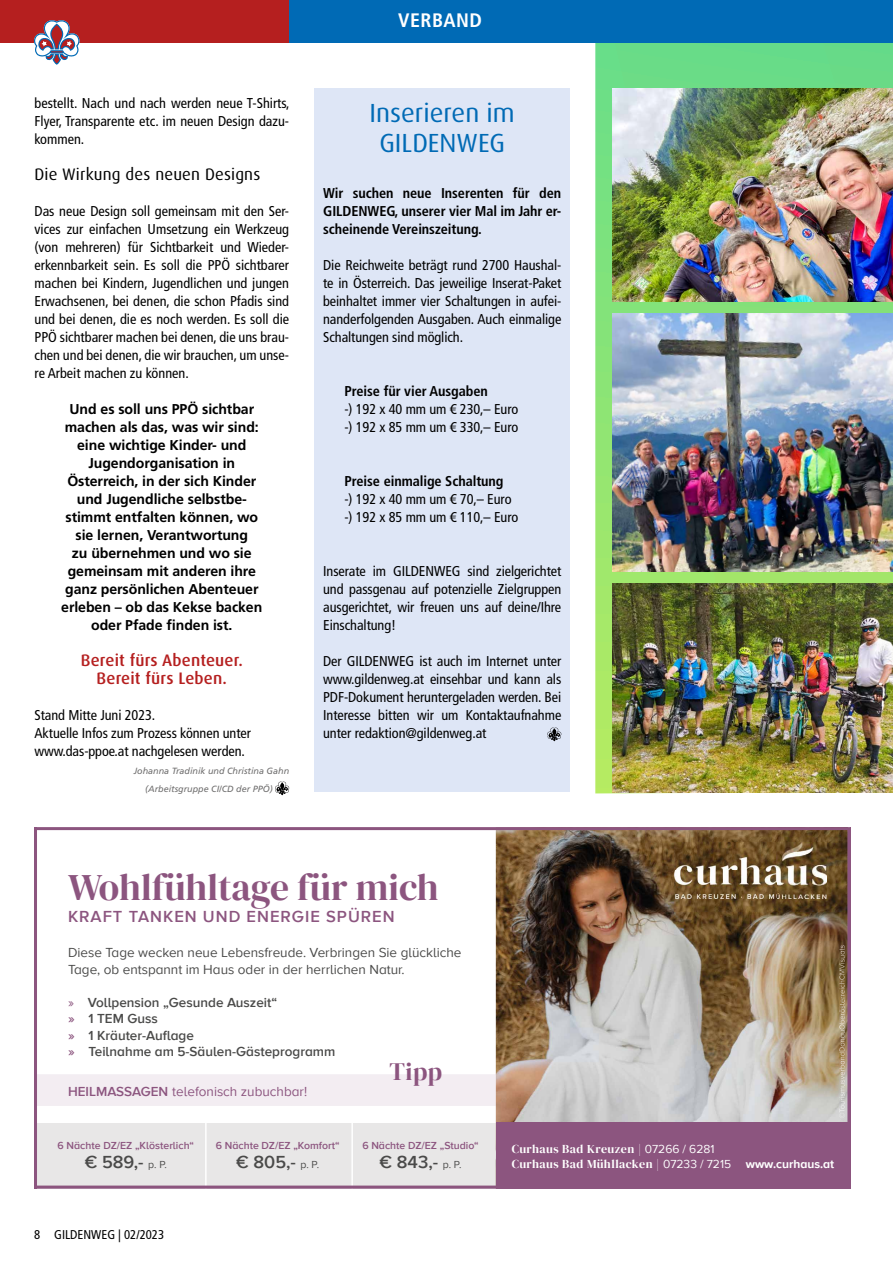
<style>
.page{position:relative;width:893px;height:1263px;background:#fff}
.page>*{position:absolute;margin:0;border:0;box-sizing:border-box;transform-origin:0 0}
.t1{font:37.5px "DM Serif Display";color:#8c557f}
.t2{font:26.25px/30px "Dax Pro";color:#006ab5;text-align:center}
.t3{font:24.75px "DM Serif Display";color:#8c557f}
.t4{font:700 condensed 19.5px "Frutiger LT Pro";letter-spacing:.03em;color:#fff}
.t5{font:600 18px "Proxima Nova A";color:#4a4a49}
.t6{font:500 16.65px/18px "Dax Pro";letter-spacing:.01em;color:#b51f1f;text-align:center}
.t7{font:16.65px "Dax Pro";letter-spacing:.01em;color:#000}
.t8{font:600 16.5px "Proxima Nova A";letter-spacing:.06em;color:#8c557f}
.t9{font:condensed 14.25px/18px "Frutiger LT Pro";letter-spacing:-.005em;color:#000;text-align:justify}
.t10{font:700 14.25px/18px "Frutiger LT Pro";letter-spacing:-.005em;color:#000;text-align:center}
.t11{font:700 condensed 14.25px/18px "Frutiger LT Pro";letter-spacing:-.005em;color:#000;text-align:justify}
.t12{font:13.5px/16.5px "Proxima Nova A";color:#4a4a49}
.t13{font:600 13.5px/16.5px "Proxima Nova A";color:#4a4a49}
.t14{font:13.5px "Proxima Nova A";color:#8c557f}
.t15{font:condensed 12.75px "Frutiger LT Pro";color:#000}
.t16{font:12px/15px "DM Serif Display";letter-spacing:.04em;color:#fff}
.t17{font:600 10.5px "Proxima Nova A";color:#8c557f}
.t18{font:italic 9px/18px "Frutiger LT Pro";color:#706f6f;text-align:center}
.s1{font-weight:400;color:#8c557f}
.s2{color:#8c557f}
.s3{font-weight:600}
.s4{font-weight:400;font-size:10.5px}
.s5{font-family:"Proxima Nova A"}
.s6{font-family:"Proxima Nova A";font-weight:700}
</style>
<div class="page">
<svg style="left:595px;top:43px;width:298px;height:750px;background:#82de7c"></svg>
<div style="left:0;top:0;width:289px;height:43px;background:#b51f1f"></div>
<svg style="left:34px;top:20px;width:46px;height:45px"></svg>
<svg style="left:275px;top:781px;width:14px;height:14px"></svg>
<div style="left:289px;top:0;width:604px;height:43px;background:#006ab5"></div>
<div style="left:315px;top:89px;width:255px;height:703px;background:#dee6f6"></div>
<svg style="left:547px;top:727px;width:14px;height:14px"></svg>
<img style="left:612px;top:313px;width:281px;height:258px">
<img style="left:612px;top:583px;width:281px;height:209px">
<img style="left:612px;top:89px;width:281px;height:212px">
<div style="left:38px;top:1074px;width:458px;height:32px;background:#f3edf2"></div>
<div style="left:34px;top:1123px;width:629px;height:65px;background:#e8e7e7"></div>
<hr style="left:205px;top:1118px;width:2px;height:70px;background:#fff">
<hr style="left:351px;top:1118px;width:2px;height:70px;background:#fff">
<img style="left:496px;top:831px;width:350px;height:291px">
<img style="left:674px;top:843px;width:153px;height:55px">
<div style="left:496px;top:1122px;width:354px;height:66px;background:#8c557f"></div>
<img style="left:839px;top:945px;width:6px;height:173px">
<div style="left:34px;top:827px;width:816px;height:361px;border:3px solid #8c557f"></div>
<hr style="left:34px;top:827px;width:3px;height:361px;background:#8c557f">
<hr style="left:34px;top:827px;width:816px;height:1px;background:#8c557f">
<hr style="left:850px;top:827px;width:1px;height:361px;background:#8c557f">
<p class="t9" style="left:35px;top:94px;width:257px">bestellt. Nach und nach werden neue T-Shirts, Flyer, Transparente etc. im neuen Design dazu&shy;kommen.</p>
<p class="t7" style="left:35px;top:164px;width:227px">Die Wirkung des neuen Designs</p>
<p class="t9" style="left:35px;top:202px;width:256px">Das neue Design soll gemeinsam mit den Ser&shy;vices zur einfachen Umsetzung ein Werkzeug (von mehreren) für Sichtbarkeit und Wieder&shy;erkennbarkeit sein. Es soll die PPÖ sichtbarer machen bei Kindern, Jugendlichen und jungen Erwachsenen, bei denen, die schon Pfadis sind und bei denen, die es noch werden. Es soll die PPÖ sichtbarer machen bei denen, die uns brau&shy;chen und bei denen, die wir brauchen, um unse&shy;re Arbeit machen zu können.</p>
<p class="t10" style="left:61px;top:400px;width:203px">Und es soll uns PPÖ sichtbar machen als das, was wir sind: eine wichtige Kinder- und<br>Jugendorganisation in<br>Österreich, in der sich Kinder und Jugendliche selbstbe&shy;stimmt entfalten können, wo sie lernen, Verantwortung<br>zu übernehmen und wo sie gemeinsam mit anderen ihre ganz persönlichen Abenteuer erleben – ob das Kekse backen oder Pfade finden ist.</p>
<p class="t6" style="left:81px;top:651px;width:163px">Bereit fürs Abenteuer.<br>Bereit fürs Leben.</p>
<p class="t9" style="left:35px;top:706px;width:218px;text-align:left">Stand Mitte Juni 2023.<br>Aktuelle Infos zum Prozess können unter www.das-ppoe.at nachgelesen werden.</p>
<p class="t18" style="left:134px;top:762px;width:157px">Johanna Tradinik und Christina Gahn (Arbeitsgruppe CI/CD der PPÖ)</p>
<h3 class="t4" style="left:398px;top:9px;width:86px">VERBAND</h3>
<h2 class="t2" style="left:370px;top:98px;width:147px">Inserieren im<br>GILDENWEG</h2>
<p class="t11" style="left:323px;top:184px;width:240px">Wir suchen neue Inserenten für den GILDENWEG, unserer vier Mal im Jahr er&shy;scheinende Vereinszeitung.</p>
<p class="t9" style="left:323px;top:256px;width:240px">Die Reichweite beträgt rund 2700 Haushal&shy;te in Österreich. Das jeweilige Inserat-Paket beinhaltet immer vier Schaltungen in aufei&shy;nanderfolgenden Ausgaben. Auch einmalige Schaltungen sind möglich.</p>
<p class="t11" style="left:344px;top:382px;width:145px">Preise für vier Ausgaben</p>
<p class="t9" style="left:344px;top:400px;width:175px">-) 192 x 40 mm um € 230,– Euro -) 192 x 85 mm um € 330,– Euro</p>
<p class="t11" style="left:344px;top:472px;width:161px">Preise einmalige Schaltung</p>
<p class="t9" style="left:344px;top:490px;width:175px">-) 192 x 40 mm um € 70,– Euro -) 192 x 85 mm um € 110,– Euro</p>
<p class="t9" style="left:323px;top:562px;width:240px">Inserate im GILDENWEG sind zielgerichtet und passgenau auf potenzielle Zielgruppen ausgerichtet, wir freuen uns auf deine/Ihre Einschaltung!</p>
<p class="t9" style="left:323px;top:652px;width:240px">Der GILDENWEG ist auch im Internet unter www.gildenweg.at einsehbar und kann als PDF-Dokument heruntergeladen werden. Bei Interesse bitten wir um Kontaktaufnahme unter redaktion@gildenweg.at</p>
<h1 class="t1" style="left:68px;top:865px;width:372px">Wohlfühltage für mich</h1>
<p class="t8" style="left:68px;top:904px;width:328px">KRAFT TANKEN UND ENERGIE SPÜREN</p>
<p class="t12" style="left:68px;top:944px;width:395px">Diese Tage wecken neue Lebensfreude. Verbringen Sie glückliche<br>Tage, ob entspannt im Haus oder in der herrlichen Natur.</p>
<p class="t13" style="left:68px;top:993px;width:269px"><span class="s1">»</span> Vollpension „Gesunde Auszeit“<br><span class="s2">»</span> 1 TEM Guss<br><span class="s2">»</span> 1 Kräuter-Auflage<br><span class="s2">»</span> Teilnahme am 5-Säulen-Gästeprogramm</p>
<p class="t14" style="left:68px;top:1081px;width:241px"><span class="s3">HEILMASSAGEN</span> telefonisch zubuchbar!</p>
<p class="t17" style="left:58px;top:1138px;width:138px">6 Nächte DZ/EZ „Klösterlich“</p>
<p class="t5" style="left:85px;top:1148px;width:84px">€ 589,- <span class="s4">p. P.</span></p>
<p class="t17" style="left:216px;top:1138px;width:125px">6 Nächte DZ/EZ „Komfort“</p>
<p class="t5" style="left:236px;top:1148px;width:84px">€ 805,- <span class="s4">p. P.</span></p>
<p class="t15" style="left:34px;top:1227px;width:131px">8 GILDENWEG | 02/2023</p>
<h3 class="t3" style="left:389px;top:1058px;width:54px">Tipp</h3>
<p class="t17" style="left:362px;top:1138px;width:118px">6 Nächte DZ/EZ „Studio“</p>
<p class="t5" style="left:380px;top:1148px;width:83px">€ 843,- <span class="s4">p. P.</span></p>
<p class="t16" style="left:512px;top:1142px;width:324px">Curhaus Bad Kreuzen | <span class="s5">07266 / 6281<br></span>Curhaus Bad Mühllacken | <span class="s5">07233 / 7215</span> <span class="s6">www.curhaus.at</span></p>
</div>
